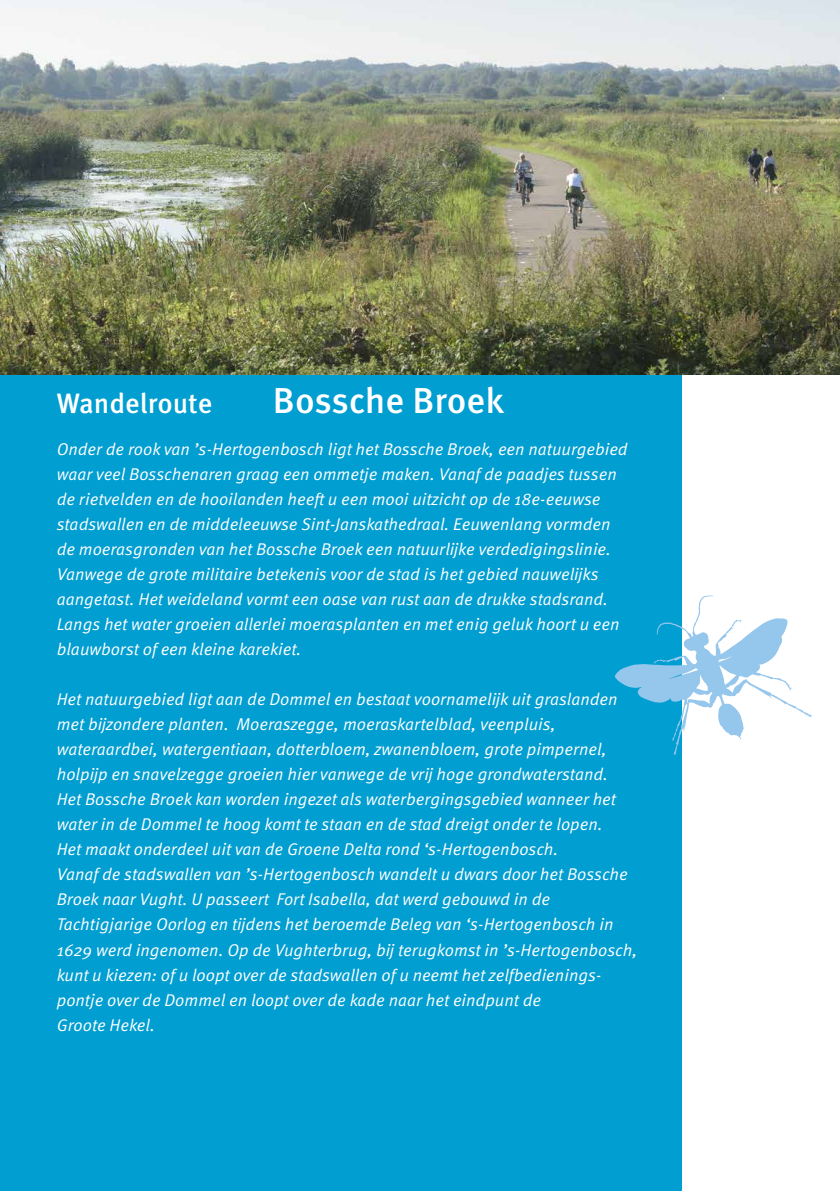
<style>
.page{position:relative;width:840px;height:1191px;background:#fff}
.page>*{position:absolute;margin:0;border:0;box-sizing:border-box;transform-origin:0 0}
.t1{font:500 36px "Meta Pro";color:#fff}
.t2{font:500 28px "Meta Pro";color:#fff}
.t3{font:italic 17px/25px "Meta Pro";color:#fff}
</style>
<div class="page">
<div style="left:0;top:374px;width:680px;height:817px;background:#009ed1"></div>
<img style="left:0;top:0;width:839px;height:374px">
<svg style="left:614px;top:595px;width:198px;height:160px"></svg>
<h2 class="t2" style="left:57px;top:385px;width:157px">Wandelroute</h2>
<h1 class="t1" style="left:273px;top:377px;width:233px">Bossche Broek</h1>
<p class="t3" style="left:57px;top:437px;width:572px">Onder de rook van ’s-Hertogenbosch ligt het Bossche Broek, een natuurgebied waar veel Bosschenaren graag een ommetje maken. Vanaf de paadjes tussen de rietvelden en de hooilanden heeft u een mooi uitzicht op de 18e-eeuwse stadswallen en de middeleeuwse Sint-Janskathedraal. Eeuwenlang vormden de moerasgronden van het Bossche Broek een natuurlijke verdedigingslinie.<br>Vanwege de grote militaire betekenis voor de stad is het gebied nauwelijks aangetast. Het weideland vormt een oase van rust aan de drukke stadsrand.<br>Langs het water groeien allerlei moerasplanten en met enig geluk hoort u een blauwborst of een kleine karekiet.</p>
<p class="t3" style="left:57px;top:687px;width:581px">Het natuurgebied ligt aan de Dommel en bestaat voornamelijk uit graslanden met bijzondere planten. Moeraszegge, moeraskartelblad, veenpluis, wateraardbei, watergentiaan, dotterbloem, zwanenbloem, grote pimpernel, holpijp en snavelzegge groeien hier vanwege de vrij hoge grondwaterstand.<br>Het Bossche Broek kan worden ingezet als waterbergingsgebied wanneer het water in de Dommel te hoog komt te staan en de stad dreigt onder te lopen.<br>Het maakt onderdeel uit van de Groene Delta rond ‘s-Hertogenbosch.<br>Vanaf de stadswallen van ’s-Hertogenbosch wandelt u dwars door het Bossche Broek naar Vught. U passeert Fort Isabella, dat werd gebouwd in de Tachtigjarige Oorlog en tijdens het beroemde Beleg van ‘s-Hertogenbosch in 1629 werd ingenomen. Op de Vughterbrug, bij terugkomst in ’s-Hertogenbosch, kunt u kiezen: of u loopt over de stadswallen of u neemt het zelfbedienings&shy;pontje over de Dommel en loopt over de kade naar het eindpunt de<br>Groote Hekel.</p>
</div>
